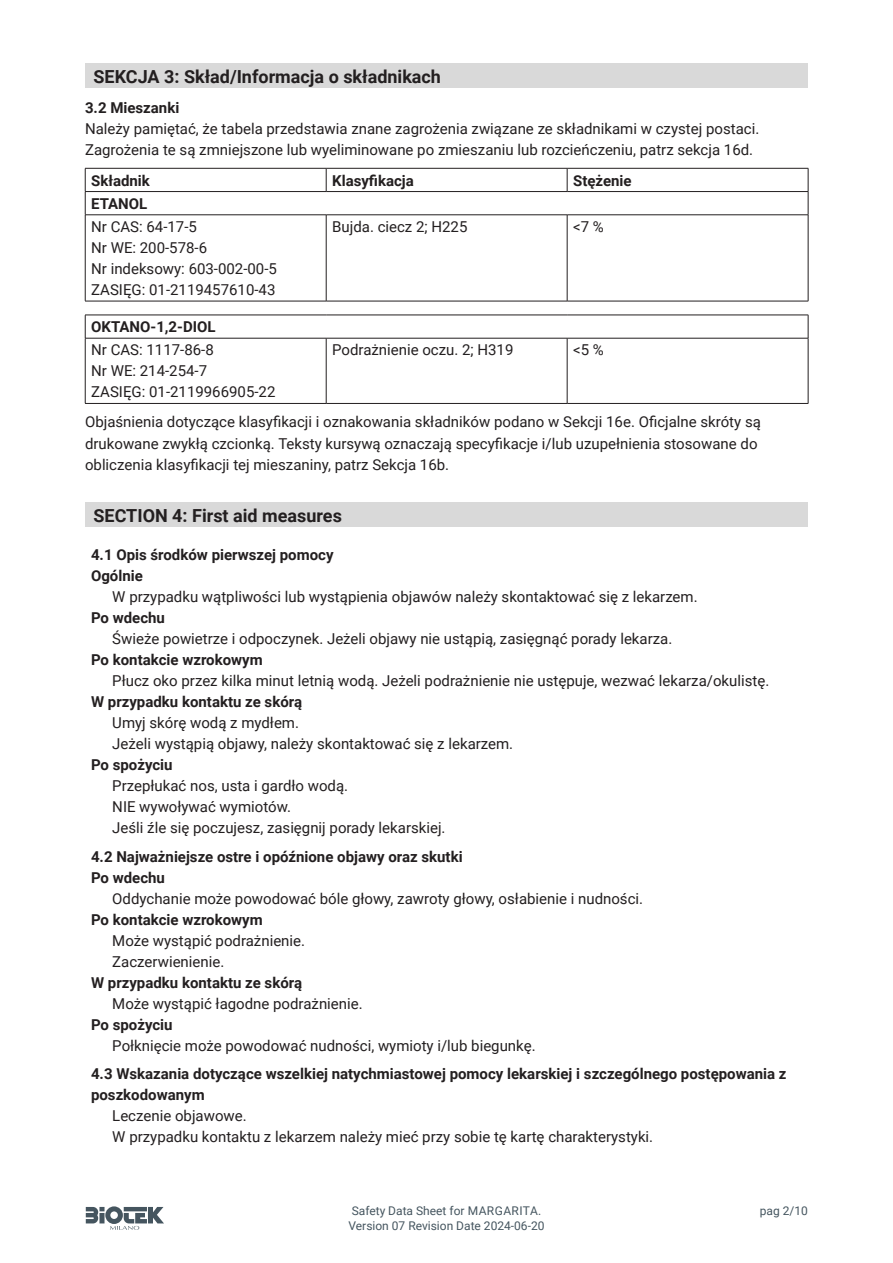
<style>
.page{position:relative;width:893px;height:1263px;background:#fff}
.page>*{position:absolute;margin:0;border:0;box-sizing:border-box;transform-origin:0 0}
.t1{font:700 18px "Roboto";color:#231f20}
.t2{font:15px/21px "Roboto";color:#231f20}
.t3{font:700 15px/21px "Roboto";color:#231f20}
.t4{font:12px/14.4px "Roboto";color:#45555f}
</style>
<div class="page">
<svg style="left:86px;top:1206px;width:78px;height:24px"></svg>
<div style="left:85px;top:64px;width:723px;height:24px;background:#d9d9d9"></div>
<hr style="left:85px;top:168px;width:241px;height:1px;background:#231f20">
<hr style="left:326px;top:168px;width:241px;height:1px;background:#231f20">
<svg style="left:326px;top:168px;width:1px;height:23px"></svg>
<hr style="left:567px;top:168px;width:241px;height:1px;background:#231f20">
<svg style="left:567px;top:168px;width:1px;height:23px"></svg>
<hr style="left:85px;top:191px;width:241px;height:1px;background:#231f20">
<svg style="left:85px;top:168px;width:1px;height:47px"></svg>
<hr style="left:326px;top:191px;width:241px;height:1px;background:#231f20">
<hr style="left:567px;top:191px;width:241px;height:1px;background:#231f20">
<svg style="left:808px;top:168px;width:1px;height:47px"></svg>
<hr style="left:85px;top:215px;width:241px;height:1px;background:#231f20">
<hr style="left:85px;top:215px;width:1px;height:86px;background:#231f20">
<hr style="left:326px;top:215px;width:241px;height:1px;background:#231f20">
<hr style="left:326px;top:215px;width:1px;height:86px;background:#231f20">
<hr style="left:567px;top:215px;width:241px;height:1px;background:#231f20">
<hr style="left:567px;top:215px;width:1px;height:86px;background:#231f20">
<hr style="left:808px;top:215px;width:1px;height:86px;background:#231f20">
<hr style="left:85px;top:301px;width:241px;height:1px;background:#231f20">
<hr style="left:326px;top:301px;width:241px;height:1px;background:#231f20">
<hr style="left:567px;top:301px;width:241px;height:1px;background:#231f20">
<div style="left:85px;top:503px;width:723px;height:24px;background:#d9d9d9"></div>
<hr style="left:85px;top:315px;width:241px;height:1px;background:#231f20">
<svg style="left:85px;top:315px;width:1px;height:23px"></svg>
<hr style="left:326px;top:315px;width:241px;height:1px;background:#231f20">
<hr style="left:567px;top:315px;width:241px;height:1px;background:#231f20">
<svg style="left:808px;top:315px;width:1px;height:23px"></svg>
<hr style="left:85px;top:338px;width:241px;height:1px;background:#231f20">
<hr style="left:85px;top:338px;width:1px;height:65px;background:#231f20">
<hr style="left:326px;top:338px;width:241px;height:1px;background:#231f20">
<hr style="left:326px;top:338px;width:1px;height:65px;background:#231f20">
<hr style="left:567px;top:338px;width:241px;height:1px;background:#231f20">
<hr style="left:567px;top:338px;width:1px;height:65px;background:#231f20">
<hr style="left:808px;top:338px;width:1px;height:65px;background:#231f20">
<hr style="left:85px;top:403px;width:241px;height:1px;background:#231f20">
<hr style="left:326px;top:403px;width:241px;height:1px;background:#231f20">
<hr style="left:567px;top:403px;width:241px;height:1px;background:#231f20">
<p class="t1" style="left:94px;top:64px;width:349px">SEKCJA 3: Skład/Informacja o składnikach</p>
<p class="t3" style="left:85px;top:96px;width:96px">3.2 Mieszanki</p>
<p class="t2" style="left:85px;top:117px;width:676px">Należy pamiętać, że tabela przedstawia znane zagrożenia związane ze składnikami w czystej postaci.<br>Zagrożenia te są zmniejszone lub wyeliminowane po zmieszaniu lub rozcieńczeniu, patrz sekcja 16d.</p>
<p class="t3" style="left:91px;top:169px;width:60px">Składnik</p>
<p class="t3" style="left:332px;top:169px;width:83px">Klasyfikacja</p>
<p class="t3" style="left:573px;top:169px;width:60px">Stężenie</p>
<p class="t3" style="left:91px;top:192px;width:58px">ETANOL</p>
<p class="t2" style="left:91px;top:216px;width:107px">Nr CAS: 64-17-5</p>
<p class="t2" style="left:91px;top:237px;width:117px">Nr WE: 200-578-6</p>
<p class="t2" style="left:91px;top:258px;width:187px">Nr indeksowy: 603-002-00-5</p>
<p class="t2" style="left:91px;top:279px;width:186px">ZASIĘG: 01-2119457610-43</p>
<p class="t2" style="left:332px;top:216px;width:137px">Bujda. ciecz 2; H225</p>
<p class="t2" style="left:573px;top:216px;width:32px">&lt;7 %</p>
<p class="t3" style="left:91px;top:316px;width:126px">OKTANO-1,2-DIOL</p>
<p class="t2" style="left:91px;top:339px;width:124px">Nr CAS: 1117-86-8</p>
<p class="t2" style="left:91px;top:360px;width:117px">Nr WE: 214-254-7</p>
<p class="t2" style="left:91px;top:381px;width:186px">ZASIĘG: 01-2119966905-22</p>
<p class="t2" style="left:332px;top:339px;width:183px">Podrażnienie oczu. 2; H319</p>
<p class="t2" style="left:573px;top:339px;width:32px">&lt;5 %</p>
<p class="t2" style="left:85px;top:411px;width:677px">Objaśnienia dotyczące klasyfikacji i oznakowania składników podano w Sekcji 16e. Oficjalne skróty są drukowane zwykłą czcionką. Teksty kursywą oznaczają specyfikacje i/lub uzupełnienia stosowane do obliczenia klasyfikacji tej mieszaniny, patrz Sekcja 16b.</p>
<p class="t1" style="left:94px;top:503px;width:250px">SECTION 4: First aid measures</p>
<p class="t3" style="left:91px;top:544px;width:244px">4.1 Opis środków pierwszej pomocy</p>
<p class="t3" style="left:91px;top:565px;width:53px">Ogólnie</p>
<p class="t2" style="left:112px;top:586px;width:587px">W przypadku wątpliwości lub wystąpienia objawów należy skontaktować się z lekarzem.</p>
<p class="t3" style="left:91px;top:607px;width:75px">Po wdechu</p>
<p class="t2" style="left:112px;top:628px;width:562px">Świeże powietrze i odpoczynek. Jeżeli objawy nie ustąpią, zasięgnąć porady lekarza.</p>
<p class="t3" style="left:91px;top:649px;width:173px">Po kontakcie wzrokowym</p>
<p class="t2" style="left:112px;top:670px;width:658px">Płucz oko przez kilka minut letnią wodą. Jeżeli podrażnienie nie ustępuje, wezwać lekarza/okulistę.</p>
<p class="t3" style="left:91px;top:691px;width:213px">W przypadku kontaktu ze skórą</p>
<p class="t2" style="left:112px;top:712px;width:188px">Umyj skórę wodą z mydłem.</p>
<p class="t2" style="left:112px;top:733px;width:402px">Jeżeli wystąpią objawy, należy skontaktować się z lekarzem.</p>
<p class="t3" style="left:91px;top:754px;width:83px">Po spożyciu</p>
<p class="t2" style="left:112px;top:775px;width:237px">Przepłukać nos, usta i gardło wodą.</p>
<p class="t2" style="left:112px;top:796px;width:180px">NIE wywoływać wymiotów.</p>
<p class="t2" style="left:112px;top:817px;width:335px">Jeśli źle się poczujesz, zasięgnij porady lekarskiej.</p>
<p class="t3" style="left:91px;top:845px;width:373px">4.2 Najważniejsze ostre i opóźnione objawy oraz skutki</p>
<p class="t3" style="left:91px;top:866px;width:75px">Po wdechu</p>
<p class="t2" style="left:112px;top:887px;width:532px">Oddychanie może powodować bóle głowy, zawroty głowy, osłabienie i nudności.</p>
<p class="t3" style="left:91px;top:908px;width:173px">Po kontakcie wzrokowym</p>
<p class="t2" style="left:112px;top:929px;width:194px">Może wystąpić podrażnienie.</p>
<p class="t2" style="left:112px;top:950px;width:114px">Zaczerwienienie.</p>
<p class="t3" style="left:91px;top:971px;width:213px">W przypadku kontaktu ze skórą</p>
<p class="t2" style="left:112px;top:992px;width:252px">Może wystąpić łagodne podrażnienie.</p>
<p class="t3" style="left:91px;top:1013px;width:83px">Po spożyciu</p>
<p class="t2" style="left:112px;top:1034px;width:425px">Połknięcie może powodować nudności, wymioty i/lub biegunkę.</p>
<p class="t3" style="left:91px;top:1062px;width:697px">4.3 Wskazania dotyczące wszelkiej natychmiastowej pomocy lekarskiej i szczególnego postępowania z poszkodowanym</p>
<p class="t2" style="left:112px;top:1104px;width:136px">Leczenie objawowe.</p>
<p class="t2" style="left:112px;top:1125px;width:542px">W przypadku kontaktu z lekarzem należy mieć przy sobie tę kartę charakterystyki.</p>
<p class="t4" style="left:349px;top:1203px;width:197px">Safety Data Sheet for MARGARITA.<br>Version 07 Revision Date 2024-06-20</p>
<p class="t4" style="left:760px;top:1203px;width:50px">pag 2/10</p>
</div>
